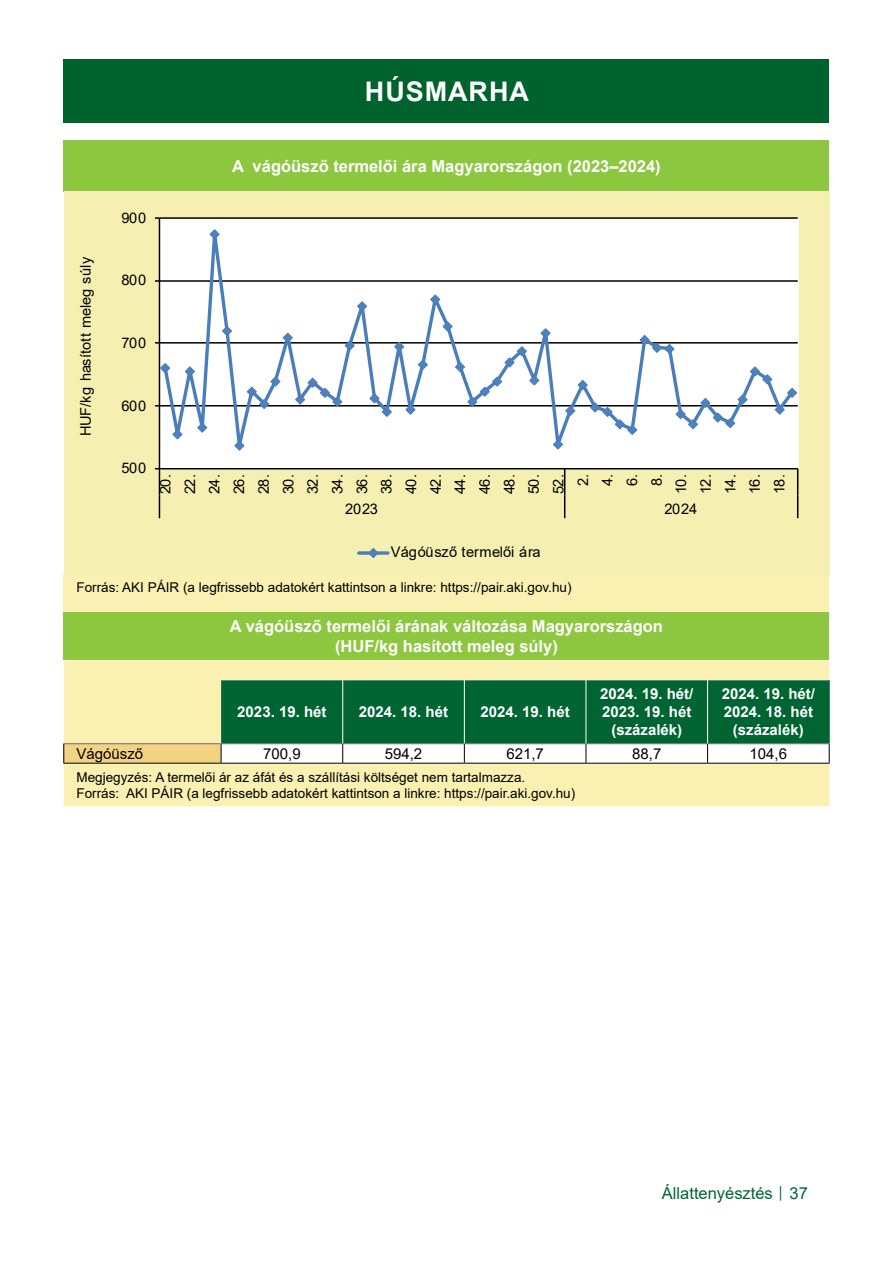
<style>
.page{position:relative;width:893px;height:1263px;background:#fff}
.page>*{position:absolute;margin:0;border:0;box-sizing:border-box;transform-origin:0 0}
.Cím_01_tartalomjegyzeken_kivul{font:700 27px "Arial";letter-spacing:.035em;color:#fff}
.Tablazat_cime{font:700 16.5px/19.8px "Arial";color:#fff;text-align:center}
.t1{font:16.5px "Arial";color:#006533}
.Tablazat_fejlece_kozep{font:700 15px/18px "Arial";color:#fff;text-align:center}
.Tablazat_kozep_ertek{font:15px "Arial";color:#000}
.Tablazat_bal_kategoria{font:15px "Arial";color:#000}
.t2{font:14.7px/24.6px "Arial";letter-spacing:-.02em;color:#000;text-align:center}
.t3{font:14.55px "Arial";letter-spacing:-.005em;color:#000}
.Tablazat_forrasa{font:13.5px/16.2px "Arial";color:#000}
.s1{font-size:12px}
</style>
<div class="page">
<div style="left:64px;top:60px;width:765px;height:63px;background:#00632e"></div>
<div style="left:64px;top:611px;width:765px;height:49px;background:#8dc63f"></div>
<div style="left:64px;top:660px;width:765px;height:146px;background:#faf0b1"></div>
<div style="left:64px;top:744px;width:157px;height:19px;background:#f2d383"></div>
<hr style="left:221px;top:679px;width:122px;height:1px;background:#fff">
<hr style="left:343px;top:679px;width:121px;height:1px;background:#fff">
<hr style="left:464px;top:679px;width:122px;height:1px;background:#fff">
<hr style="left:586px;top:679px;width:122px;height:1px;background:#fff">
<hr style="left:708px;top:679px;width:122px;height:1px;background:#fff">
<hr style="left:63px;top:743px;width:158px;height:1px;background:#706f6f">
<svg style="left:63px;top:744px;width:1px;height:19px"></svg>
<svg style="left:221px;top:680px;width:609px;height:83px"></svg>
<hr style="left:63px;top:763px;width:158px;height:1px;background:#000">
<hr style="left:221px;top:763px;width:122px;height:1px;background:#000">
<hr style="left:343px;top:763px;width:121px;height:1px;background:#000">
<hr style="left:464px;top:763px;width:122px;height:1px;background:#000">
<hr style="left:586px;top:763px;width:122px;height:1px;background:#000">
<hr style="left:708px;top:763px;width:122px;height:1px;background:#000">
<div style="left:64px;top:140px;width:765px;height:51px;background:#8dc63f"></div>
<div style="left:64px;top:574px;width:765px;height:37px;background:#faf0b1"></div>
<div style="left:64px;top:192px;width:765px;height:382px;background:#f5f0b1"></div>
<hr style="left:159px;top:405px;width:639px;height:1px;background:#000">
<hr style="left:159px;top:342px;width:639px;height:2px;background:#000">
<hr style="left:159px;top:280px;width:639px;height:2px;background:#000">
<hr style="left:159px;top:217px;width:639px;height:2px;background:#000">
<hr style="left:159px;top:218px;width:1px;height:251px;background:#000">
<hr style="left:159px;top:468px;width:639px;height:1px;background:#000">
<svg style="left:155px;top:468px;width:5px;height:50px"></svg>
<svg style="left:564px;top:469px;width:1px;height:49px"></svg>
<svg style="left:797px;top:469px;width:1px;height:49px"></svg>
<div style="left:161px;top:217px;width:636px;height:248px;background:#fff"></div>
<svg style="left:160px;top:362px;width:11px;height:12px"></svg>
<svg style="left:171px;top:428px;width:13px;height:12px"></svg>
<svg style="left:184px;top:365px;width:12px;height:13px"></svg>
<svg style="left:196px;top:422px;width:12px;height:12px"></svg>
<svg style="left:209px;top:228px;width:12px;height:12px"></svg>
<svg style="left:221px;top:325px;width:12px;height:12px"></svg>
<svg style="left:233px;top:440px;width:12px;height:12px"></svg>
<svg style="left:246px;top:375px;width:35px;height:35px"></svg>
<svg style="left:282px;top:332px;width:12px;height:12px"></svg>
<svg style="left:294px;top:377px;width:49px;height:31px"></svg>
<svg style="left:344px;top:339px;width:12px;height:13px"></svg>
<svg style="left:356px;top:300px;width:12px;height:12px"></svg>
<svg style="left:368px;top:392px;width:25px;height:26px"></svg>
<svg style="left:393px;top:341px;width:12px;height:12px"></svg>
<svg style="left:404px;top:404px;width:13px;height:12px"></svg>
<svg style="left:417px;top:359px;width:12px;height:12px"></svg>
<svg style="left:429px;top:293px;width:12px;height:13px"></svg>
<svg style="left:442px;top:320px;width:12px;height:13px"></svg>
<svg style="left:454px;top:345px;width:86px;height:63px"></svg>
<svg style="left:539px;top:327px;width:13px;height:12px"></svg>
<svg style="left:552px;top:438px;width:12px;height:13px"></svg>
<svg style="left:564px;top:405px;width:12px;height:12px"></svg>
<svg style="left:577px;top:379px;width:12px;height:12px"></svg>
<svg style="left:589px;top:401px;width:49px;height:35px"></svg>
<svg style="left:638px;top:334px;width:37px;height:21px"></svg>
<svg style="left:675px;top:365px;width:123px;height:65px"></svg>
<svg style="left:359px;top:551px;width:29px;height:4px"></svg>
<svg style="left:367px;top:548px;width:12px;height:10px"></svg>
<p class="Cím_01_tartalomjegyzeken_kivul" style="left:365px;top:73px;width:166px">HÚSMARHA</p>
<p class="t2" style="left:73px;top:436px;width:181px;rotate:-90deg">HUF/kg hasított meleg súly</p>
<p class="t3" style="left:121px;top:208px;width:27px">900</p>
<p class="t3" style="left:121px;top:270px;width:27px">800</p>
<p class="Tablazat_cime" style="left:232px;top:156px;width:430px">A vágóüsző termelői ára Magyarországon (2023–2024)</p>
<p class="t3" style="left:121px;top:333px;width:27px">700</p>
<p class="t3" style="left:121px;top:396px;width:27px">600</p>
<p class="t3" style="left:121px;top:458px;width:27px">500</p>
<p class="t2" style="left:153px;top:494px;width:22px;rotate:-90deg">20.<br>22.<br>24.<br>26.<br>28.<br>30.<br>32.<br>34.<br>36.<br>38.<br>40.<br>42.<br>44.<br>46.<br>48.<br>50.<br>52.<br>2.<br>4.<br>6.<br>8.<br>10.<br>12.<br>14.<br>16.<br>18.</p>
<p class="t3" style="left:345px;top:499px;width:34px">2023</p>
<p class="t3" style="left:664px;top:499px;width:34px">2024</p>
<p class="t3" style="left:391px;top:542px;width:151px">Vágóüsző termelői ára</p>
<p class="Tablazat_forrasa" style="left:77px;top:579px;width:496px">Forrás: AKI PÁIR (a legfrissebb adatokért kattintson a linkre: https://pair.aki.gov.hu)</p>
<p class="Tablazat_cime" style="left:230px;top:616px;width:435px">A vágóüsző termelői árának változása Magyarországon (HUF/kg hasított meleg súly)</p>
<p class="Tablazat_fejlece_kozep" style="left:237px;top:703px;width:91px">2023. 19. hét</p>
<p class="Tablazat_fejlece_kozep" style="left:359px;top:703px;width:91px">2024. 18. hét</p>
<p class="Tablazat_fejlece_kozep" style="left:481px;top:703px;width:91px">2024. 19. hét</p>
<p class="Tablazat_fejlece_kozep" style="left:600px;top:685px;width:95px">2024. 19. hét/<br>2023. 19. hét (százalék)</p>
<p class="Tablazat_fejlece_kozep" style="left:722px;top:685px;width:95px">2024. 19. hét/<br>2024. 18. hét (százalék)</p>
<p class="Tablazat_bal_kategoria" style="left:77px;top:743px;width:68px">Vágóüsző</p>
<p class="Tablazat_kozep_ertek" style="left:263px;top:743px;width:39px">700,9</p>
<p class="Tablazat_kozep_ertek" style="left:385px;top:743px;width:39px">594,2</p>
<p class="Tablazat_kozep_ertek" style="left:506px;top:743px;width:39px">621,7</p>
<p class="Tablazat_kozep_ertek" style="left:632px;top:743px;width:31px">88,7</p>
<p class="Tablazat_kozep_ertek" style="left:750px;top:743px;width:39px">104,6</p>
<p class="Tablazat_forrasa" style="left:77px;top:768px;width:500px">Megjegyzés: A termelői ár az áfát és a szállítási költséget nem tartalmazza.<br>Forrás: AKI PÁIR (a legfrissebb adatokért kattintson a linkre: https://pair.aki.gov.hu)</p>
<p class="t1" style="left:662px;top:1182px;width:147px">Állattenyésztés <span class="s1">│</span> 37</p>
</div>
